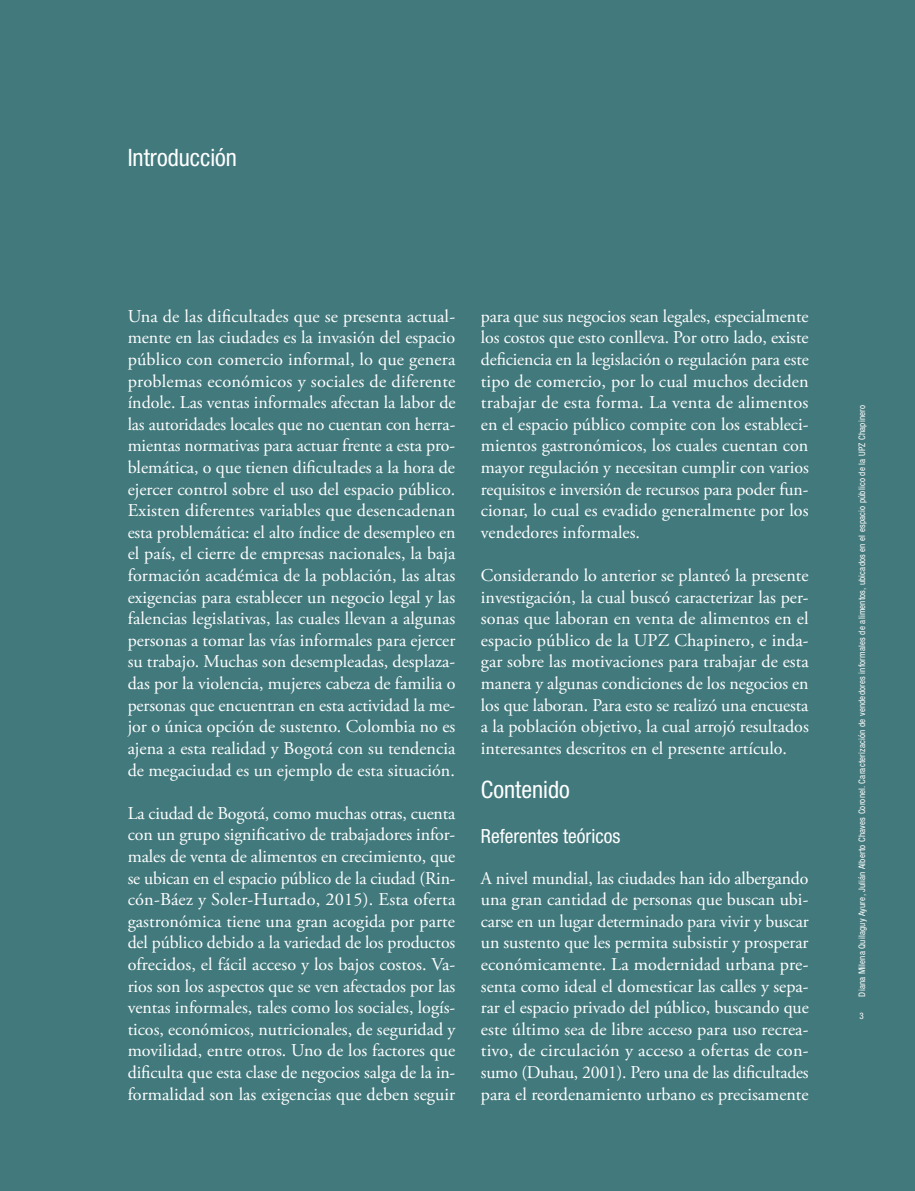
<style>
.page{position:relative;width:915px;height:1191px;background:#fff}
.page>*{position:absolute;margin:0;border:0;box-sizing:border-box;transform-origin:0 0}
.Título1{font:condensed 24px "Helvetica Neue LT Std";color:#fff}
.Título2{font:condensed 19.5px "Helvetica Neue LT Std";color:#fff}
.Cuerpo_texto_2{font:18px/21.6px "Adobe Garamond Pro";color:#fff;text-align:justify}
.t1{font:condensed 9px "Helvetica Neue LT Std";letter-spacing:.02em;color:#fff}
</style>
<div class="page">
<div style="left:0;top:0;width:914px;height:1191px;background:#42797c"></div>
<p class="Título1" style="left:128px;top:144px;width:111px">Introducción</p>
<p class="Cuerpo_texto_2" style="left:128px;top:306px;width:329px">Una de las dificultades que se presenta actual&shy;mente en las ciudades es la invasión del espacio público con comercio informal, lo que genera problemas económicos y sociales de diferente índole. Las ventas informales afectan la labor de las autoridades locales que no cuentan con herra&shy;mientas normativas para actuar frente a esta pro&shy;blemática, o que tienen dificultades a la hora de ejercer control sobre el uso del espacio público.<br>Existen diferentes variables que desencadenan esta problemática: el alto índice de desempleo en el país, el cierre de empresas nacionales, la baja formación académica de la población, las altas exigencias para establecer un negocio legal y las falencias legislativas, las cuales llevan a algunas personas a tomar las vías informales para ejercer su trabajo. Muchas son desempleadas, desplaza&shy;das por la violencia, mujeres cabeza de familia o personas que encuentran en esta actividad la me&shy;jor o única opción de sustento. Colombia no es ajena a esta realidad y Bogotá con su tendencia de megaciudad es un ejemplo de esta situación.</p>
<p class="Cuerpo_texto_2" style="left:128px;top:803px;width:329px">La ciudad de Bogotá, como muchas otras, cuenta con un grupo significativo de trabajadores infor&shy;males de venta de alimentos en crecimiento, que se ubican en el espacio público de la ciudad (Rin&shy;cón-Báez y Soler-Hurtado, 2015). Esta oferta gastronómica tiene una gran acogida por parte del público debido a la variedad de los productos ofrecidos, el fácil acceso y los bajos costos. Va&shy;rios son los aspectos que se ven afectados por las ventas informales, tales como los sociales, logís&shy;ticos, económicos, nutricionales, de seguridad y movilidad, entre otros. Uno de los factores que dificulta que esta clase de negocios salga de la in&shy;formalidad son las exigencias que deben seguir</p>
<p class="Cuerpo_texto_2" style="left:480px;top:306px;width:329px">para que sus negocios sean legales, especialmente los costos que esto conlleva. Por otro lado, existe deficiencia en la legislación o regulación para este tipo de comercio, por lo cual muchos deciden trabajar de esta forma. La venta de alimentos en el espacio público compite con los estableci&shy;mientos gastronómicos, los cuales cuentan con mayor regulación y necesitan cumplir con varios requisitos e inversión de recursos para poder fun&shy;cionar, lo cual es evadido generalmente por los vendedores informales.</p>
<p class="Cuerpo_texto_2" style="left:480px;top:565px;width:329px">Considerando lo anterior se planteó la presente investigación, la cual buscó caracterizar las per&shy;sonas que laboran en venta de alimentos en el espacio público de la UPZ Chapinero, e inda&shy;gar sobre las motivaciones para trabajar de esta manera y algunas condiciones de los negocios en los que laboran. Para esto se realizó una encuesta a la población objetivo, la cual arrojó resultados interesantes descritos en el presente artículo.</p>
<p class="Título1" style="left:480px;top:775px;width:90px">Contenido</p>
<p class="Título2" style="left:480px;top:824px;width:141px">Referentes teóricos</p>
<p class="Cuerpo_texto_2" style="left:480px;top:867px;width:329px">A nivel mundial, las ciudades han ido albergando una gran cantidad de personas que buscan ubi&shy;carse en un lugar determinado para vivir y buscar un sustento que les permita subsistir y prosperar económicamente. La modernidad urbana pre&shy;senta como ideal el domesticar las calles y sepa&shy;rar el espacio privado del público, buscando que este último sea de libre acceso para uso recrea&shy;tivo, de circulación y acceso a ofertas de con&shy;sumo (Duhau, 2001). Pero una de las dificultades para el reordenamiento urbano es precisamente</p>
<p class="t1" style="left:856px;top:996px;width:593px;rotate:-90deg">Diana Milena Quilaguy Ayure, Julián Alberto Chaves Coronel. Caracterización de vendedores informales de alimentos, ubicados en el espacio público de la UPZ Chapinero</p>
<p class="t1" style="left:859px;top:1010px;width:6px">3</p>
</div>
